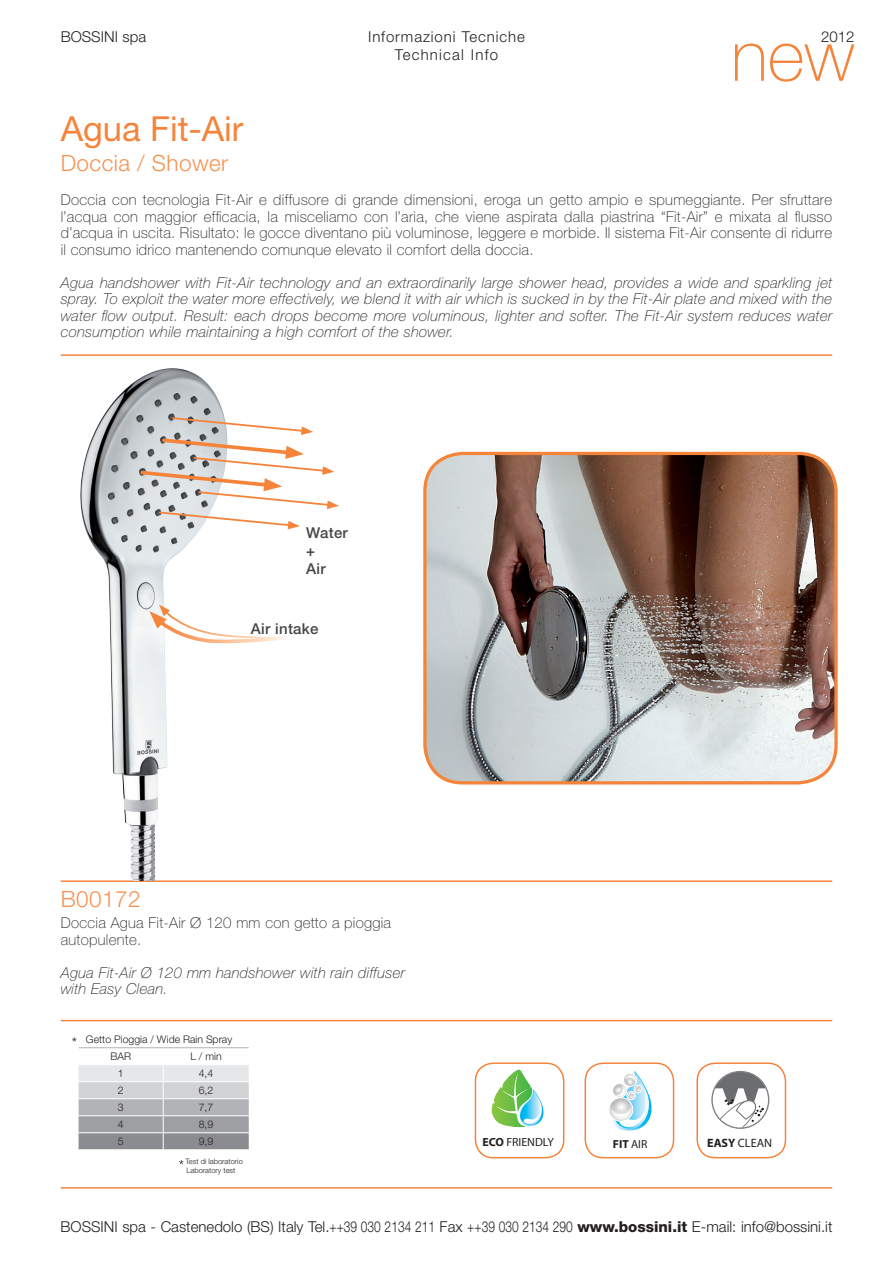
<style>
.page{position:relative;width:893px;height:1263px;background:#fff}
.page>*{position:absolute;margin:0;border:0;box-sizing:border-box;transform-origin:0 0}
.t1{font:100 70.8px "Helvetica Neue";color:#f5843b}
.t2{font:34.5px "Helvetica Neue";color:#f5843b}
.t3{font:300 22.5px "Helvetica Neue";letter-spacing:.02em;color:#f69251}
.t4{font:100 15px/16.5px "Helvetica Neue";letter-spacing:.02em;color:#231f20;text-align:justify}
.t5{font:italic 100 15px/16.5px "Helvetica Neue";letter-spacing:.02em;color:#231f20;text-align:justify}
.t6{font:300 15px "Helvetica Neue";color:#231f20}
.t7{font:300 15px/18px "Helvetica Neue";letter-spacing:.06em;color:#231f20;text-align:center}
.t8{font:500 15px/18px "Helvetica Neue";letter-spacing:.02em;color:#454647}
.t9{font:12.15px "Myriad Pro";color:#231f20}
.t10{font:11.85px "Myriad Pro";letter-spacing:-.005em;color:#231f20}
.t11{font:700 11.7px "Myriad Pro";color:#231f20}
.t12{font:300 10.5px "Helvetica Neue";color:#231f20}
.t13{font:300 7.5px/9px "Helvetica Neue";color:#231f20}
.s1{font-weight:700}
.s2{font-weight:400}
.s3{font-weight:800}
</style>
<div class="page">
<hr style="left:61px;top:880px;width:771px;height:2px;background:#f5843b">
<hr style="left:61px;top:354px;width:771px;height:2px;background:#f5843b">
<hr style="left:61px;top:1187px;width:771px;height:1px;background:#f5843b">
<hr style="left:61px;top:1020px;width:771px;height:1px;background:#f5843b">
<img style="left:76px;top:368px;width:152px;height:513px">
<svg style="left:138px;top:416px;width:201px;height:113px"></svg>
<svg style="left:149px;top:605px;width:138px;height:38px"></svg>
<div style="left:609px;top:1097px;width:24px;height:25px;border:1px solid #fff;border-radius:50%"></div>
<svg style="left:610px;top:1070px;width:42px;height:61px"></svg>
<div style="left:584px;top:1062px;width:90px;height:96px;border:2px solid #f5843b;border-radius:18px"></div>
<svg style="left:491px;top:1070px;width:53px;height:57px"></svg>
<div style="left:475px;top:1062px;width:89px;height:96px;border:2px solid #f5843b;border-radius:18px"></div>
<svg style="left:714px;top:1071px;width:52px;height:57px"></svg>
<div style="left:696px;top:1062px;width:90px;height:96px;border:2px solid #f5843b;border-radius:18px"></div>
<img style="left:425px;top:453px;width:411px;height:330px">
<div style="left:423px;top:452px;width:415px;height:332px;border:3px solid #f5843b;border-radius:38px"></div>
<svg style="left:179px;top:1160px;width:5px;height:4px"></svg>
<svg style="left:79px;top:1065px;width:170px;height:84px;background:#babcbe"></svg>
<hr style="left:79px;top:1047px;width:84px;height:1px;background:#b2b3b7">
<hr style="left:163px;top:1047px;width:86px;height:1px;background:#b2b3b7">
<p class="t6" style="left:61px;top:27px;width:87px">BOSSINI spa</p>
<p class="t7" style="left:368px;top:27px;width:158px">Informazioni Tecniche<br>Technical Info</p>
<p class="t6" style="left:821px;top:27px;width:35px">2012</p>
<h1 class="t1" style="left:731px;top:15px;width:125px">new</h1>
<h2 class="t2" style="left:61px;top:108px;width:184px">Agua Fit-Air</h2>
<h3 class="t3" style="left:61px;top:149px;width:169px">Doccia / Shower</h3>
<p class="t4" style="left:61px;top:192px;width:773px">Doccia con tecnologia Fit-Air e diffusore di grande dimensioni, eroga un getto ampio e spumeggiante. Per sfruttare l’acqua con maggior efficacia, la misceliamo con l’aria, che viene aspirata dalla piastrina “Fit-Air” e mixata al flusso d’acqua in uscita. Risultato: le gocce diventano più voluminose, leggere e morbide. Il sistema Fit-Air consente di ridurre il consumo idrico mantenendo comunque elevato il comfort della doccia.</p>
<p class="t5" style="left:61px;top:274px;width:773px">Agua handshower with Fit-Air technology and an extraordinarily large shower head, provides a wide and sparkling jet spray. To exploit the water more effectively, we blend it with air which is sucked in by the Fit-Air plate and mixed with the water flow output. Result: each drops become more voluminous, lighter and softer. The Fit-Air system reduces water consumption while maintaining a high comfort of the shower.</p>
<p class="t8" style="left:306px;top:523px;width:43px">Water +<br>Air</p>
<h3 class="t3" style="left:61px;top:885px;width:81px">B00172</h3>
<p class="t8" style="left:251px;top:619px;width:69px">Air intake</p>
<p class="t4" style="left:61px;top:915px;width:332px">Doccia Agua Fit-Air Ø 120 mm con getto a pioggia autopulente.</p>
<p class="t5" style="left:61px;top:964px;width:346px">Agua Fit-Air Ø 120 mm handshower with rain diffuser with Easy Clean.</p>
<p class="t6" style="left:72px;top:1033px;width:7px">*</p>
<p class="t12" style="left:86px;top:1033px;width:148px">Getto Pioggia / Wide Rain Spray</p>
<p class="t12" style="left:111px;top:1050px;width:22px">BAR</p>
<p class="t12" style="left:190px;top:1050px;width:33px">L / min</p>
<p class="t12" style="left:118px;top:1067px;width:7px">1</p>
<p class="t12" style="left:199px;top:1067px;width:16px">4,4</p>
<p class="t12" style="left:118px;top:1084px;width:7px">2</p>
<p class="t12" style="left:199px;top:1084px;width:16px">6,2</p>
<p class="t12" style="left:118px;top:1101px;width:7px">3</p>
<p class="t12" style="left:199px;top:1101px;width:16px">7,7</p>
<p class="t12" style="left:118px;top:1118px;width:7px">4</p>
<p class="t12" style="left:199px;top:1118px;width:16px">8,9</p>
<p class="t12" style="left:118px;top:1135px;width:7px">5</p>
<p class="t12" style="left:199px;top:1135px;width:16px">9,9</p>
<p class="t13" style="left:186px;top:1157px;width:59px">Test di laboratorio<br>Laboratory test</p>
<p class="t10" style="left:483px;top:1134px;width:73px"><span class="s1">ECO</span> FRIENDLY</p>
<p class="t11" style="left:613px;top:1137px;width:36px">FIT <span class="s2">AIR</span></p>
<p class="t9" style="left:707px;top:1136px;width:66px"><span class="s1">EASY</span> CLEAN</p>
<p class="t6" style="left:61px;top:1218px;width:773px">BOSSINI spa - Castenedolo (BS) Italy Tel.++39 030 2134 211 Fax ++39 030 2134 290 <span class="s3">www.bossini.it</span> E-mail: info@bossini.it</p>
</div>
